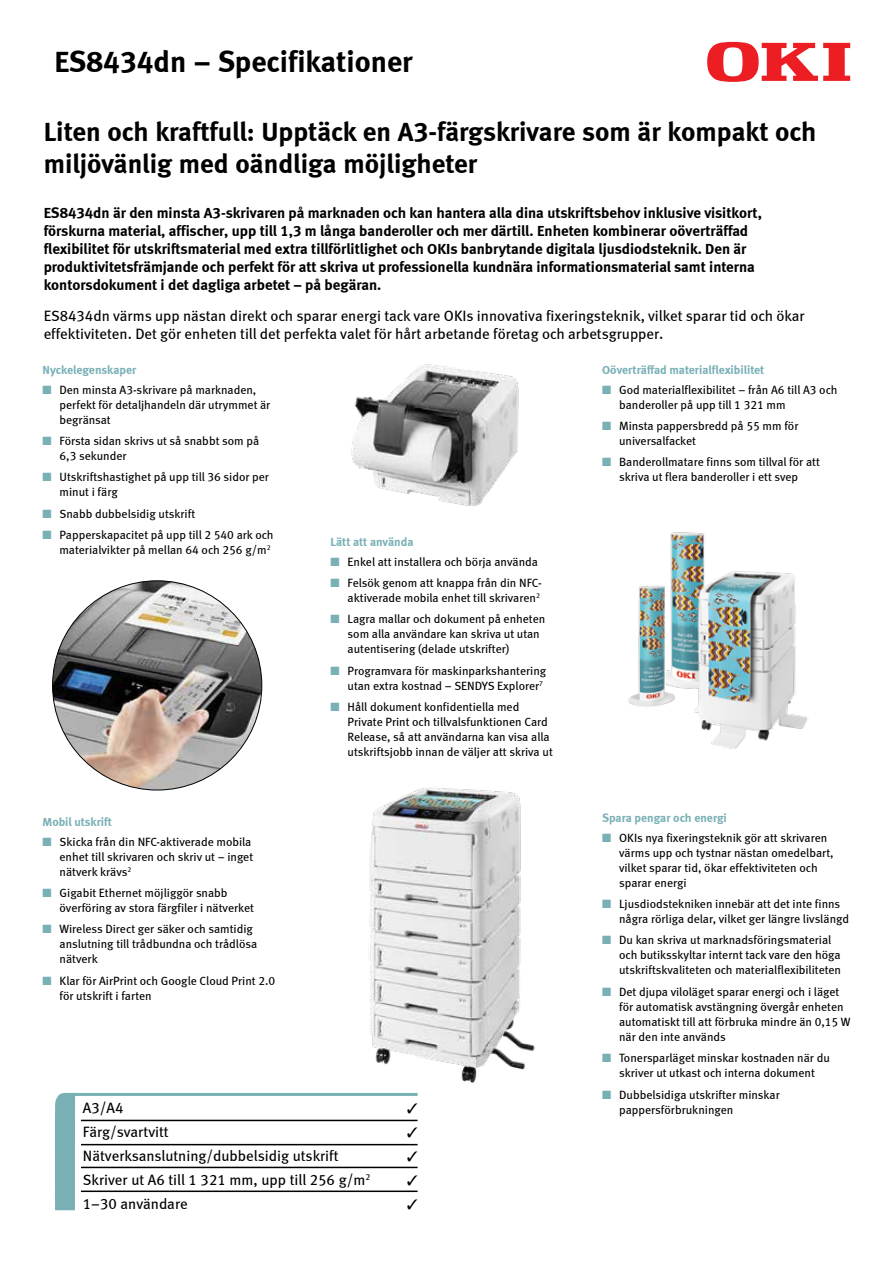
<style>
.page{position:relative;width:893px;height:1263px;background:#fff}
.page>*{position:absolute;margin:0;border:0;box-sizing:border-box;transform-origin:0 0}
.t1{font:30px "Meta Bold LF";color:#000}
.t2{font:27px/32.4px "Meta Bold LF";color:#000}
.t3{font:15px/18px "Meta Bold LF";color:#000}
.t4{font:15px/18px "Meta Book LF";color:#000}
.t5{font:12px/15px "Meta Book LF";color:#000}
.t6{font:12px "Meta Bold LF";color:#79b0b6}
.s1{color:#79b0b6}
</style>
<div class="page">
<svg style="left:707px;top:42px;width:143px;height:40px"></svg>
<div style="left:55px;top:1092px;width:20px;height:118px;background:#79b0b6"></div>
<hr style="left:64px;top:1093px;width:354px;height:3px;background:#79b0b6">
<hr style="left:81px;top:1120px;width:337px;height:1px;background:#000">
<hr style="left:81px;top:1144px;width:337px;height:1px;background:#000">
<hr style="left:81px;top:1167px;width:337px;height:1px;background:#000">
<hr style="left:81px;top:1190px;width:337px;height:2px;background:#000">
<img style="left:369px;top:788px;width:166px;height:296px">
<img style="left:628px;top:532px;width:180px;height:217px">
<img style="left:53px;top:581px;width:209px;height:209px;border-radius:105px">
<img style="left:345px;top:332px;width:189px;height:189px;border-radius:94px">
<h1 class="t1" style="left:54px;top:44px;width:360px">ES8434dn – Specifikationer</h1>
<h2 class="t2" style="left:44px;top:115px;width:774px">Liten och kraftfull: Upptäck en A3-färgskrivare som är kompakt och miljövänlig med oändliga möjligheter</h2>
<p class="t3" style="left:44px;top:203px;width:720px">ES8434dn är den minsta A3-skrivaren på marknaden och kan hantera alla dina utskriftsbehov inklusive visitkort, förskurna material, affischer, upp till 1,3 m långa banderoller och mer därtill. Enheten kombinerar oöverträffad flexibilitet för utskriftsmaterial med extra tillförlitlighet och OKIs banbrytande digitala ljusdiodsteknik. Den är produktivitetsfrämjande och perfekt för att skriva ut professionella kundnära informationsmaterial samt interna kontorsdokument i det dagliga arbetet – på begäran.</p>
<p class="t4" style="left:44px;top:306px;width:762px">ES8434dn värms upp nästan direkt och sparar energi tack vare OKIs innovativa fixeringsteknik, vilket sparar tid och ökar effektiviteten. Det gör enheten till det perfekta valet för hårt arbetande företag och arbetsgrupper.</p>
<p class="t6" style="left:43px;top:363px;width:95px">Nyckelegenskaper</p>
<p class="t5" style="left:60px;top:382px;width:212px;text-indent:-17px"><span class="s1">■</span> Den minsta A3-skrivare på marknaden, perfekt för detaljhandeln där utrymmet är begränsat</p>
<p class="t5" style="left:60px;top:433px;width:201px;text-indent:-17px"><span class="s1">■</span> Första sidan skrivs ut så snabbt som på<br>6,3 sekunder</p>
<p class="t5" style="left:60px;top:469px;width:211px;text-indent:-17px"><span class="s1">■</span> Utskriftshastighet på upp till 36 sidor per minut i färg</p>
<p class="t5" style="left:43px;top:506px;width:154px"><span class="s1">■</span> Snabb dubbelsidig utskrift</p>
<p class="t5" style="left:43px;top:527px;width:233px;text-align:right"><span class="s1">■</span> Papperskapacitet på upp till 2 540 ark och materialvikter på mellan 64 och 256 g/m<sup>2</sup></p>
<p class="t6" style="left:43px;top:815px;width:71px">Mobil utskrift</p>
<p class="t5" style="left:60px;top:834px;width:195px;text-indent:-17px"><span class="s1">■</span> Skicka från din NFC-aktiverade mobila enhet till skrivaren och skriv ut – inget nätverk krävs<sup>2</sup></p>
<p class="t5" style="left:60px;top:885px;width:196px;text-indent:-17px"><span class="s1">■</span> Gigabit Ethernet möjliggör snabb överföring av stora färgfiler i nätverket</p>
<p class="t5" style="left:60px;top:921px;width:199px;text-indent:-17px"><span class="s1">■</span> Wireless Direct ger säker och samtidig anslutning till trådbundna och trådlösa nätverk</p>
<p class="t5" style="left:60px;top:973px;width:217px;text-indent:-17px"><span class="s1">■</span> Klar för AirPrint och Google Cloud Print 2.0 för utskrift i farten</p>
<p class="t6" style="left:331px;top:535px;width:84px">Lätt att använda</p>
<p class="t5" style="left:331px;top:554px;width:209px"><span class="s1">■</span> Enkel att installera och börja använda</p>
<p class="t5" style="left:331px;top:575px;width:213px;text-align:right"><span class="s1">■</span> Felsök genom att knappa från din NFC&shy;aktiverade mobila enhet till skrivaren<sup>2</sup></p>
<p class="t5" style="left:348px;top:611px;width:199px;text-indent:-17px"><span class="s1">■</span> Lagra mallar och dokument på enheten som alla användare kan skriva ut utan autentisering (delade utskrifter)</p>
<p class="t5" style="left:331px;top:663px;width:217px;text-align:right"><span class="s1">■</span> Programvara för maskinparkshantering utan extra kostnad – SENDYS Explorer<sup>7</sup></p>
<p class="t5" style="left:348px;top:699px;width:207px;text-indent:-17px"><span class="s1">■</span> Håll dokument konfidentiella med Private Print och tillvalsfunktionen Card Release, så att användarna kan visa alla utskriftsjobb innan de väljer att skriva ut</p>
<p class="t4" style="left:83px;top:1099px;width:42px">A3/A4</p>
<p class="t4" style="left:83px;top:1123px;width:87px">Färg/svartvitt</p>
<p class="t4" style="left:83px;top:1147px;width:257px">Nätverksanslutning/dubbelsidig utskrift</p>
<p class="t4" style="left:83px;top:1171px;width:289px">Skriver ut A6 till 1 321 mm, upp till 256 g/m<sup>2</sup></p>
<p class="t4" style="left:83px;top:1195px;width:106px">1–30 användare</p>
<p class="t6" style="left:602px;top:363px;width:164px">Oöverträffad materialflexibilitet</p>
<p class="t5" style="left:619px;top:382px;width:220px;text-indent:-17px"><span class="s1">■</span> God materialflexibilitet – från A6 till A3 och banderoller på upp till 1 321 mm</p>
<p class="t5" style="left:619px;top:418px;width:181px;text-indent:-17px"><span class="s1">■</span> Minsta pappersbredd på 55 mm för universalfacket</p>
<p class="t5" style="left:602px;top:455px;width:219px;text-align:center"><span class="s1">■</span> Banderollmatare finns som tillval för att skriva ut flera banderoller i ett svep</p>
<p class="t6" style="left:602px;top:811px;width:126px">Spara pengar och energi</p>
<p class="t5" style="left:619px;top:830px;width:216px;text-indent:-17px"><span class="s1">■</span> OKIs nya fixeringsteknik gör att skrivaren värms upp och tystnar nästan omedelbart, vilket sparar tid, ökar effektiviteten och sparar energi</p>
<p class="t5" style="left:619px;top:896px;width:232px;text-indent:-17px"><span class="s1">■</span> Ljusdiodstekniken innebär att det inte finns några rörliga delar, vilket ger längre livslängd</p>
<p class="t5" style="left:619px;top:932px;width:224px;text-indent:-17px"><span class="s1">■</span> Du kan skriva ut marknadsföringsmaterial och butiksskyltar internt tack vare den höga utskriftskvaliteten och materialflexibiliteten</p>
<p class="t5" style="left:619px;top:984px;width:233px;text-indent:-17px"><span class="s1">■</span> Det djupa viloläget sparar energi och i läget för automatisk avstängning övergår enheten automatiskt till att förbruka mindre än 0,15 W när den inte används</p>
<p class="t5" style="left:602px;top:1050px;width:229px;text-align:center"><span class="s1">■</span> Tonersparläget minskar kostnaden när du skriver ut utkast och interna dokument</p>
<p class="t5" style="left:619px;top:1087px;width:162px;text-indent:-17px"><span class="s1">■</span> Dubbelsidiga utskrifter minskar pappersförbrukningen</p>
</div>
